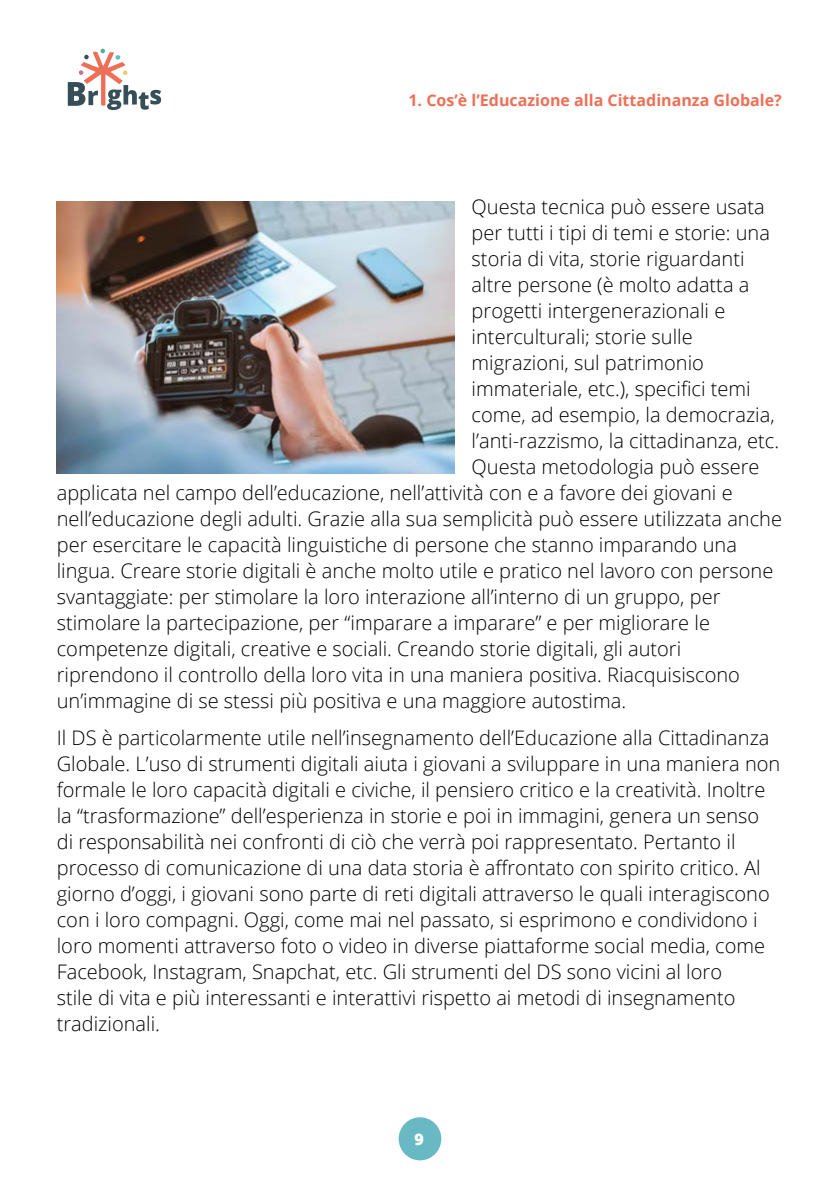
<style>
.page{position:relative;width:840px;height:1191px;background:#fff}
.page>*{position:absolute;margin:0;border:0;box-sizing:border-box;transform-origin:0 0}
.t1{font:300 20px/26px "Open Sans";color:#000}
.t2{font:700 16px "Open Sans";color:#ee6f56}
.t3{font:800 16px "Open Sans";color:#fff}
</style>
<div class="page">
<svg style="left:68px;top:49px;width:93px;height:61px"></svg>
<div style="left:398px;top:1117px;width:43px;height:43px;background:#69b9c4;border-radius:50%"></div>
<img style="left:57px;top:201px;width:397px;height:272px">
<p class="t2" style="left:408px;top:89px;width:374px">1. Cos’è l’Educazione alla Cittadinanza Globale?</p>
<p class="t1" style="left:471px;top:193px;width:294px">Questa tecnica può essere usata</p>
<p class="t1" style="left:471px;top:219px;width:300px">per tutti i tipi di temi e storie: una</p>
<p class="t1" style="left:471px;top:245px;width:274px">storia di vita, storie riguardanti</p>
<p class="t1" style="left:471px;top:271px;width:279px">altre persone (è molto adatta a</p>
<p class="t1" style="left:471px;top:297px;width:255px">progetti intergenerazionali e</p>
<p class="t1" style="left:471px;top:323px;width:222px">interculturali; storie sulle</p>
<p class="t1" style="left:471px;top:349px;width:234px">migrazioni, sul patrimonio</p>
<p class="t1" style="left:471px;top:375px;width:280px">immateriale, etc.), specifici temi</p>
<p class="t1" style="left:471px;top:401px;width:304px">come, ad esempio, la democrazia,</p>
<p class="t1" style="left:471px;top:427px;width:309px">l’anti-razzismo, la cittadinanza, etc.</p>
<p class="t1" style="left:471px;top:453px;width:289px">Questa metodologia può essere</p>
<p class="t1" style="left:57px;top:479px;width:677px">applicata nel campo dell’educazione, nell’attività con e a favore dei giovani e</p>
<p class="t1" style="left:57px;top:505px;width:726px">nell’educazione degli adulti. Grazie alla sua semplicità può essere utilizzata anche</p>
<p class="t1" style="left:57px;top:531px;width:681px">per esercitare le capacità linguistiche di persone che stanno imparando una</p>
<p class="t1" style="left:57px;top:557px;width:717px">lingua. Creare storie digitali è anche molto utile e pratico nel lavoro con persone</p>
<p class="t1" style="left:57px;top:583px;width:665px">svantaggiate: per stimolare la loro interazione all’interno di un gruppo, per</p>
<p class="t1" style="left:57px;top:609px;width:654px">stimolare la partecipazione, per “imparare a imparare” e per migliorare le</p>
<p class="t1" style="left:57px;top:635px;width:625px">competenze digitali, creative e sociali. Creando storie digitali, gli autori</p>
<p class="t1" style="left:57px;top:661px;width:684px">riprendono il controllo della loro vita in una maniera positiva. Riacquisiscono</p>
<p class="t1" style="left:57px;top:687px;width:570px">un’immagine di se stessi più positiva e una maggiore autostima.</p>
<p class="t1" style="left:57px;top:724px;width:724px">Il DS è particolarmente utile nell’insegnamento dell’Educazione alla Cittadinanza Globale. L’uso di strumenti digitali aiuta i giovani a sviluppare in una maniera non formale le loro capacità digitali e civiche, il pensiero critico e la creatività. Inoltre la “trasformazione” dell’esperienza in storie e poi in immagini, genera un senso di responsabilità nei confronti di ciò che verrà poi rappresentato. Pertanto il processo di comunicazione di una data storia è affrontato con spirito critico. Al giorno d’oggi, i giovani sono parte di reti digitali attraverso le quali interagiscono con i loro compagni. Oggi, come mai nel passato, si esprimono e condividono i loro momenti attraverso foto o video in diverse piattaforme social media, come Facebook, Instagram, Snapchat, etc. Gli strumenti del DS sono vicini al loro<br>stile di vita e più interessanti e interattivi rispetto ai metodi di insegnamento tradizionali.</p>
<p class="t3" style="left:414px;top:1127px;width:11px">9</p>
</div>
